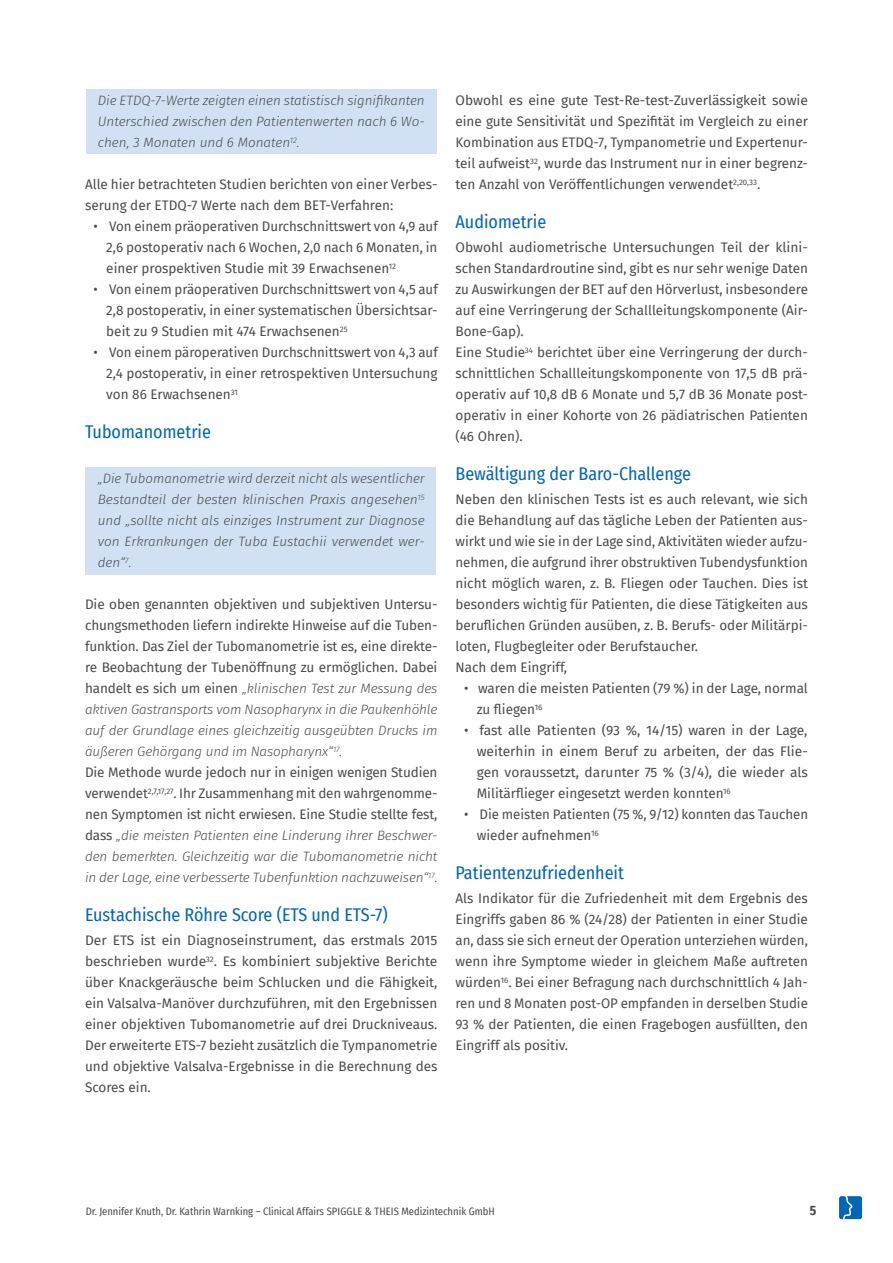
<style>
.page{position:relative;width:893px;height:1263px;background:#fff}
.page>*{position:absolute;margin:0;border:0;box-sizing:border-box;transform-origin:0 0}
.t1{font:18px "Fira Sans Condensed";color:#0166b3}
.t2{font:13.5px/21px "Fira Sans";color:#4b4c4d;text-align:justify}
.t3{font:italic 300 13.5px/21px "Fira Sans";color:#4b4c4d;text-align:justify}
.t4{font:700 13.5px "Fira Sans Condensed";color:#4b4c4d}
.t5{font:10.5px "Fira Sans Condensed";color:#4b4c4d}
.s1{font-weight:300;font-style:italic}
</style>
<div class="page">
<svg style="left:839px;top:1196px;width:23px;height:23px"></svg>
<div style="left:85px;top:467px;width:351px;height:107px;background:#d1e1f3"></div>
<div style="left:86px;top:89px;width:351px;height:64px;background:#d1e1f3"></div>
<p class="t3" style="left:98px;top:90px;width:328px">Die ETDQ-7-Werte zeigten einen statistisch signifikanten Unterschied zwischen den Patientenwerten nach 6 Wo&shy;chen, 3 Monaten und 6 Monaten<sup>12</sup>.</p>
<p class="t2" style="left:85px;top:173px;width:354px">Alle hier betrachteten Studien berichten von einer Verbes&shy;serung der ETDQ-7 Werte nach dem BET-Verfahren:</p>
<p class="t2" style="left:106px;top:215px;width:333px;text-indent:-13px">• Von einem präoperativen Durchschnittswert von 4,9 auf 2,6 postoperativ nach 6 Wochen, 2,0 nach 6 Monaten, in einer prospektiven Studie mit 39 Erwachsenen<sup>12</sup></p>
<p class="t2" style="left:106px;top:278px;width:333px;text-indent:-13px">• Von einem präoperativen Durchschnittswert von 4,5 auf 2,8 postoperativ, in einer systematischen Übersichtsar&shy;beit zu 9 Studien mit 474 Erwachsenen<sup>25</sup></p>
<p class="t2" style="left:106px;top:341px;width:333px;text-indent:-13px">• Von einem päroperativen Durchschnittswert von 4,3 auf 2,4 postoperativ, in einer retrospektiven Untersuchung von 86 Erwachsenen<sup>31</sup></p>
<h1 class="t1" style="left:85px;top:418px;width:128px">Tubomanometrie</h1>
<p class="t3" style="left:98px;top:468px;width:328px">„Die Tubomanometrie wird derzeit nicht als wesentlicher Bestandteil der besten klinischen Praxis angesehen<sup>15 </sup>und „sollte nicht als einziges Instrument zur Diagnose von Erkrankungen der Tuba Eustachii verwendet wer&shy;den“<sup>7</sup>.</p>
<p class="t2" style="left:85px;top:593px;width:354px;text-align:left">Die oben genannten objektiven und subjektiven Untersu&shy;chungsmethoden liefern indirekte Hinweise auf die Tuben&shy;funktion. Das Ziel der Tubomanometrie ist es, eine direkte&shy;re Beobachtung der Tubenöffnung zu ermöglichen. Dabei handelt es sich um einen <span class="s1">„klinischen Test zur Messung des aktiven Gastransports vom Nasopharynx in die Paukenhöhle auf der Grundlage eines gleichzeitig ausgeübten Drucks im äußeren Gehörgang und im Nasopharynx“</span><sup>17</sup><span class="s1">.<br></span>Die Methode wurde jedoch nur in einigen wenigen Studien verwendet<sup>2,7,17,27</sup>. Ihr Zusammenhang mit den wahrgenomme&shy;nen Symptomen ist nicht erwiesen. Eine Studie stellte fest, dass <span class="s1">„die meisten Patienten eine Linderung ihrer Beschwer&shy;den bemerkten. Gleichzeitig war die Tubomanometrie nicht in der Lage, eine verbesserte Tubenfunktion nachzuweisen“</span><sup>17</sup><span class="s1">.</span></p>
<h1 class="t1" style="left:85px;top:901px;width:304px">Eustachische Röhre Score (ETS und ETS-7)</h1>
<p class="t2" style="left:85px;top:929px;width:354px">Der ETS ist ein Diagnoseinstrument, das erstmals 2015 beschrieben wurde<sup>32</sup>. Es kombiniert subjektive Berichte über Knackgeräusche beim Schlucken und die Fähigkeit, ein Valsalva-Manöver durchzuführen, mit den Ergebnissen einer objektiven Tubomanometrie auf drei Druckniveaus.<br>Der erweiterte ETS-7 bezieht zusätzlich die Tympanometrie und objektive Valsalva-Ergebnisse in die Berechnung des Scores ein.</p>
<p class="t2" style="left:455px;top:89px;width:354px">Obwohl es eine gute Test-Re-test-Zuverlässigkeit sowie eine gute Sensitivität und Spezifität im Vergleich zu einer Kombination aus ETDQ-7, Tympanometrie und Expertenur&shy;teil aufweist<sup>32</sup>, wurde das Instrument nur in einer begrenz&shy;ten Anzahl von Veröffentlichungen verwendet<sup>2,20,33</sup>.</p>
<h1 class="t1" style="left:455px;top:208px;width:92px">Audiometrie</h1>
<p class="t2" style="left:455px;top:236px;width:354px;text-align:left">Obwohl audiometrische Untersuchungen Teil der klini&shy;schen Standardroutine sind, gibt es nur sehr wenige Daten zu Auswirkungen der BET auf den Hörverlust, insbesondere auf eine Verringerung der Schallleitungskomponente (Air-Bone-Gap).<br>Eine Studie<sup>34</sup> berichtet über eine Verringerung der durch&shy;schnittlichen Schallleitungskomponente von 17,5 dB prä&shy;operativ auf 10,8 dB 6 Monate und 5,7 dB 36 Monate post&shy;operativ in einer Kohorte von 26 pädiatrischen Patienten (46 Ohren).</p>
<h1 class="t1" style="left:455px;top:460px;width:237px">Bewältigung der Baro-Challenge</h1>
<p class="t2" style="left:455px;top:488px;width:354px;text-align:left">Neben den klinischen Tests ist es auch relevant, wie sich die Behandlung auf das tägliche Leben der Patienten aus&shy;wirkt und wie sie in der Lage sind, Aktivitäten wieder aufzu&shy;nehmen, die aufgrund ihrer obstruktiven Tubendysfunktion nicht möglich waren, z. B. Fliegen oder Tauchen. Dies ist besonders wichtig für Patienten, die diese Tätigkeiten aus beruflichen Gründen ausüben, z. B. Berufs- oder Militärpi&shy;loten, Flugbegleiter oder Berufstaucher.<br>Nach dem Eingriff,</p>
<p class="t2" style="left:477px;top:677px;width:333px;text-indent:-13px">• waren die meisten Patienten (79 %) in der Lage, normal zu fliegen<sup>16</sup></p>
<p class="t2" style="left:477px;top:719px;width:333px;text-indent:-13px">• fast alle Patienten (93 %, 14/15) waren in der Lage, weiterhin in einem Beruf zu arbeiten, der das Flie&shy;gen voraussetzt, darunter 75 % (3/4), die wieder als Militärflieger eingesetzt werden konnten<sup>16</sup></p>
<p class="t2" style="left:477px;top:803px;width:333px;text-indent:-13px">• Die meisten Patienten (75 %, 9/12) konnten das Tauchen wieder aufnehmen<sup>16</sup></p>
<h1 class="t1" style="left:455px;top:859px;width:170px">Patientenzufriedenheit</h1>
<p class="t2" style="left:455px;top:887px;width:354px">Als Indikator für die Zufriedenheit mit dem Ergebnis des Eingriffs gaben 86 % (24/28) der Patienten in einer Studie an, dass sie sich erneut der Operation unterziehen würden, wenn ihre Symptome wieder in gleichem Maße auftreten würden<sup>16</sup>. Bei einer Befragung nach durchschnittlich 4 Jah&shy;ren und 8 Monaten post-OP empfanden in derselben Studie 93 % der Patienten, die einen Fragebogen ausfüllten, den Eingriff als positiv.</p>
<p class="t5" style="left:86px;top:1204px;width:410px">Dr. Jennifer Knuth, Dr. Kathrin Warnking – Clinical Affairs SPIGGLE &amp; THEIS Medizintechnik GmbH</p>
<p class="t4" style="left:810px;top:1199px;width:8px">5</p>
</div>
